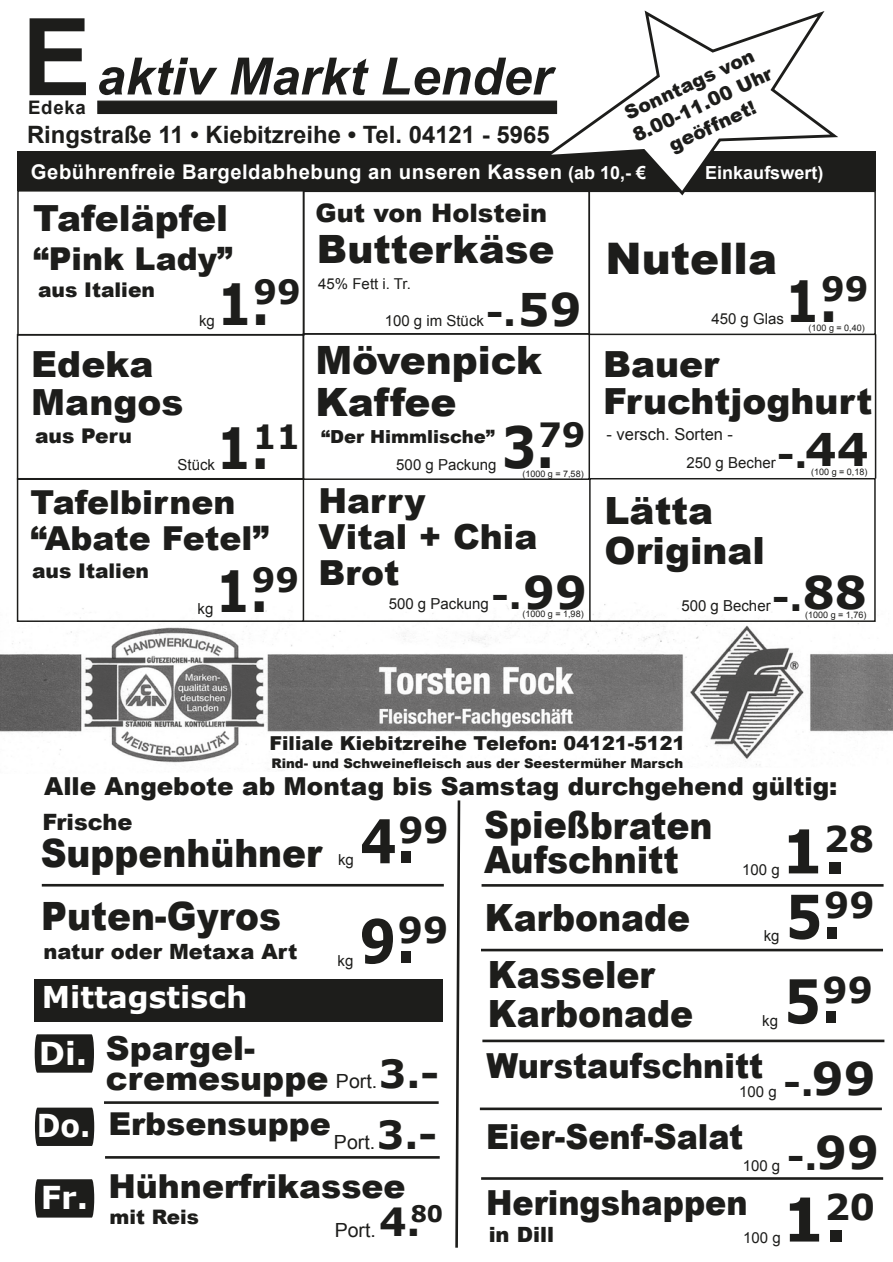
<style>
.page{position:relative;width:893px;height:1262px;background:#fff}
.page>*{position:absolute;margin:0;border:0;box-sizing:border-box;transform-origin:0 0}
.t1{font:700 60.3px "Verdana";color:#1d1d1b;scale:.86 1}
.t2{font:700 60.3px "Verdana";color:#1d1d1b}
.t3{font:700 56.85px "Verdana";color:#1d1d1b;scale:.86 1}
.t4{font:italic 700 51.45px "Arial";color:#1d1d1b}
.t5{font:900 43.5px "Arial";color:#1d1d1b}
.t6{font:900 39px/42px "Arial";color:#1d1d1b}
.t7{font:900 39px "Arial";color:#1d1d1b;scale:.92 1}
.t8{font:700 38.85px "Verdana";color:#1d1d1b}
.t9{font:900 37.5px/39px "Arial";color:#1d1d1b;scale:.92 1}
.t10{font:900 37.5px/40.5px "Arial";color:#1d1d1b}
.t11{font:900 36px/37.5px "Arial";color:#1d1d1b}
.t12{font:700 36px "Verdana";color:#1d1d1b}
.t13{font:700 35.55px "Verdana";color:#1d1d1b}
.t14{font:900 34.5px "Arial";color:#1d1d1b;scale:.92 1}
.t15{font:900 34.5px/36px "Arial";color:#1d1d1b}
.t16{font:700 33.45px "Verdana";color:#1d1d1b}
.t17{font:900 33px/30px "Arial";color:#1d1d1b}
.t18{font:900 31.5px "Arial";color:#1d1d1b}
.t19{font:700 31.5px "Verdana";color:#fff;scale:.91 1}
.t20{font:700 30px "Verdana";color:#fff}
.t21{font:900 25.5px "Arial";color:#1d1d1b}
.t22{font:900 24.75px "Arial";color:#1d1d1b}
.t23{font:700 23.85px "Arial";color:#1d1d1b}
.t24{font:900 22.5px "Arial";color:#1d1d1b}
.t25{font:900 21px "Arial";color:#1d1d1b}
.t26{font:700 20.25px "Arial";letter-spacing:.025em;color:#fff}
.t27{font:900 20.25px "Arial";color:#1d1d1b}
.t28{font:900 19.95px "Arial";color:#1d1d1b}
.t29{font:19.5px "Arial";color:#1d1d1b}
.t30{font:900 19.2px "Arial";color:#1d1d1b}
.t31{font:900 19.05px/23.9px "Arial";color:#1d1d1b;text-align:center}
.t32{font:700 18.6px "Arial";letter-spacing:.04em;color:#1d1d1b}
.t33{font:900 18px "Arial";color:#1d1d1b}
.t34{font:700 18px "Arial";color:#fff}
.t35{font:16.5px "Arial";color:#1d1d1b}
.t36{font:15.15px "Arial";color:#1d1d1b}
.t37{font:15px "Arial";color:#1d1d1b}
.t38{font:900 13.2px "Arial";color:#1d1d1b}
.t39{font:9px "Arial";color:#1d1d1b}
.s1{font-style:normal;font-size:107.25px}
.s2{font-size:18px}
.s3{font-size:45px}
.s4{font-family:"Verdana";font-weight:700;font-size:38.85px}
</style>
<div class="page">
<img style="left:0;top:600px;width:892px;height:166px">
<div style="left:588px;top:190px;width:287px;height:145px;border:2px solid #1d1d1b"></div>
<div style="left:303px;top:190px;width:287px;height:144px;border:2px solid #1d1d1b"></div>
<div style="left:303px;top:333px;width:287px;height:147px;border:2px solid #1d1d1b"></div>
<div style="left:17px;top:334px;width:287px;height:145px;border:2px solid #1d1d1b"></div>
<hr style="left:874px;top:334px;width:2px;height:144px;background:#1d1d1b">
<div style="left:17px;top:478px;width:287px;height:144px;border:2px solid #1d1d1b"></div>
<hr style="left:303px;top:620px;width:286px;height:2px;background:#1d1d1b">
<div style="left:589px;top:478px;width:286px;height:144px;border:1px solid #1d1d1b"></div>
<svg style="left:455px;top:800px;width:6px;height:448px"></svg>
<hr style="left:481px;top:884px;width:402px;height:2px;background:#1d1d1b">
<div style="left:97px;top:101px;width:460px;height:13px;background:#1d1d1b"></div>
<hr style="left:481px;top:948px;width:402px;height:3px;background:#1d1d1b">
<hr style="left:482px;top:1039px;width:402px;height:3px;background:#1d1d1b">
<hr style="left:481px;top:1177px;width:402px;height:2px;background:#1d1d1b">
<div style="left:18px;top:152px;width:857px;height:39px;background:#1d1d1b"></div>
<svg style="left:536px;top:10px;width:302px;height:188px"></svg>
<div style="left:35px;top:1034px;width:59px;height:38px;background:#1d1d1b"></div>
<div style="left:35px;top:1107px;width:59px;height:39px;background:#1d1d1b"></div>
<div style="left:35px;top:1179px;width:59px;height:38px;background:#1d1d1b"></div>
<hr style="left:105px;top:1156px;width:334px;height:2px;background:#1d1d1b">
<hr style="left:104px;top:1101px;width:334px;height:2px;background:#1d1d1b">
<div style="left:34px;top:979px;width:409px;height:42px;background:#1d1d1b"></div>
<hr style="left:42px;top:884px;width:402px;height:2px;background:#1d1d1b">
<hr style="left:480px;top:1107px;width:401px;height:3px;background:#1d1d1b">
<h3 class="t4" style="left:22px;top:42px;width:531px"><span class="s1">E</span>aktiv Markt Lender</h3>
<p class="t31" style="left:618px;top:103px;width:153px;rotate:-25deg">Sonntags von<br>8.00-11.00 Uhr geöffnet!</p>
<h3 class="t26" style="left:31px;top:158px;width:616px">Gebührenfreie Bargeldabhebung an unseren Kassen <span class="s2">(ab 10,- €</span></h3>
<p class="t34" style="left:705px;top:161px;width:120px">Einkaufswert)</p>
<p class="t32" style="left:28px;top:95px;width:59px">Edeka</p>
<h3 class="t23" style="left:27px;top:119px;width:524px">Ringstraße 11 • Kiebitzreihe • Tel. 04121 - 5965</h3>
<h3 class="t11" style="left:33px;top:198px;width:196px">Tafeläpfel</h3>
<h3 class="t18" style="left:33px;top:236px;width:201px">“Pink Lady”</h3>
<h3 class="t27" style="left:38px;top:275px;width:119px">aus Italien</h3>
<p class="t36" style="left:199px;top:311px;width:17px">kg</p>
<h3 class="t16" style="left:253px;top:268px;width:49px">99</h3>
<h2 class="t3" style="left:217px;top:264px;width:63px">1.</h2>
<h3 class="t21" style="left:315px;top:194px;width:233px">Gut von Holstein</h3>
<h3 class="t6" style="left:317px;top:227px;width:239px">Butterkäse</h3>
<h3 class="t12" style="left:486px;top:287px;width:97px">-.<span class="s3">59</span></h3>
<p class="t37" style="left:318px;top:274px;width:94px">45% Fett i. Tr.</p>
<p class="t36" style="left:385px;top:310px;width:101px">100 g im Stück</p>
<h3 class="t5" style="left:605px;top:227px;width:173px">Nutella</h3>
<h3 class="t16" style="left:821px;top:265px;width:49px">99</h3>
<h2 class="t3" style="left:784px;top:261px;width:63px">1.</h2>
<p class="t36" style="left:711px;top:308px;width:74px">450 g Glas</p>
<p class="t39" style="left:808px;top:322px;width:58px">(100 g = 0,40)</p>
<h3 class="t11" style="left:31px;top:344px;width:154px">Edeka<br>Mangos</h3>
<h3 class="t27" style="left:35px;top:421px;width:98px">aus Peru</h3>
<h3 class="t16" style="left:253px;top:413px;width:49px">11</h3>
<h2 class="t3" style="left:216px;top:408px;width:63px">1.</h2>
<p class="t36" style="left:178px;top:455px;width:39px">Stück</p>
<h3 class="t6" style="left:315px;top:338px;width:228px">Mövenpick<br>Kaffee</h3>
<p class="t33" style="left:321px;top:423px;width:175px">“Der Himmlische”</p>
<p class="t36" style="left:396px;top:454px;width:102px">500 g Packung</p>
<h3 class="t16" style="left:538px;top:411px;width:49px">79</h3>
<h2 class="t3" style="left:501px;top:407px;width:63px">3.</h2>
<p class="t39" style="left:522px;top:468px;width:63px">(1000 g = 7,58)</p>
<h3 class="t11" style="left:603px;top:344px;width:271px">Bauer<br>Fruchtjoghurt</h3>
<p class="t35" style="left:606px;top:423px;width:128px">- versch. Sorten -</p>
<h3 class="t12" style="left:777px;top:429px;width:93px">-.<span class="s3">44</span></h3>
<p class="t39" style="left:811px;top:466px;width:58px">(100 g = 0,18)</p>
<p class="t36" style="left:686px;top:453px;width:91px">250 g Becher</p>
<h3 class="t17" style="left:31px;top:483px;width:240px;line-height:36px">Tafelbirnen “Abate Fetel”</h3>
<h3 class="t27" style="left:32px;top:556px;width:119px">aus Italien</h3>
<p class="t36" style="left:198px;top:598px;width:17px">kg</p>
<h3 class="t16" style="left:252px;top:556px;width:49px">99</h3>
<h2 class="t3" style="left:215px;top:551px;width:63px">1.</h2>
<h3 class="t15" style="left:318px;top:481px;width:220px">Harry<br>Vital + Chia<br>Brot</h3>
<h3 class="t12" style="left:491px;top:570px;width:97px">-.<span class="s3">99</span></h3>
<p class="t36" style="left:389px;top:594px;width:102px">500 g Packung</p>
<p class="t39" style="left:522px;top:608px;width:63px">(1000 g = 1,98)</p>
<h3 class="t10" style="left:604px;top:489px;width:162px">Lätta<br>Original</h3>
<h3 class="t12" style="left:772px;top:572px;width:96px">-.<span class="s3">88</span></h3>
<p class="t36" style="left:681px;top:595px;width:91px">500 g Becher</p>
<p class="t39" style="left:805px;top:609px;width:63px">(1000 g = 1,76)</p>
<p class="t30" style="left:269px;top:729px;width:417px">Filiale Kiebitzreihe Telefon: 04121-5121</p>
<p class="t38" style="left:271px;top:754px;width:413px">Rind- und Schweinefleisch aus der Seestermüher Marsch</p>
<h3 class="t22" style="left:44px;top:768px;width:794px">Alle Angebote ab Montag bis Samstag durchgehend gültig:</h3>
<h3 class="t9" style="left:484px;top:804px;width:250px">Spießbraten</h3>
<h3 class="t24" style="left:42px;top:805px;width:92px">Frische</h3>
<h3 class="t13" style="left:398px;top:805px;width:52px">99</h3>
<h1 class="t1" style="left:360px;top:798px;width:66px">4.</h1>
<h3 class="t7" style="left:41px;top:825px;width:307px">Suppenhühner</h3>
<h3 class="t9" style="left:484px;top:839px;width:213px">Aufschnitt</h3>
<p class="t36" style="left:338px;top:850px;width:17px">kg</p>
<h3 class="t7" style="left:41px;top:887px;width:262px">Puten-Gyros</h3>
<h3 class="t25" style="left:43px;top:936px;width:255px">natur oder Metaxa Art</h3>
<h3 class="t20" style="left:42px;top:976px;width:207px">Mittagstisch</h3>
<p class="t36" style="left:337px;top:950px;width:17px">kg</p>
<h3 class="t13" style="left:398px;top:905px;width:52px">99</h3>
<h1 class="t1" style="left:359px;top:898px;width:66px">9.</h1>
<h3 class="t9" style="left:485px;top:897px;width:225px">Karbonade</h3>
<h3 class="t9" style="left:488px;top:953px;width:225px">Kasseler<br>Karbonade</h3>
<p class="t36" style="left:742px;top:859px;width:39px">100 g</p>
<p class="t36" style="left:763px;top:925px;width:17px">kg</p>
<h1 class="t2" style="left:781px;top:808px;width:95px">1.<sup>28</sup></h1>
<h3 class="t13" style="left:824px;top:880px;width:52px">99</h3>
<h1 class="t1" style="left:785px;top:874px;width:66px">5.</h1>
<p class="t36" style="left:762px;top:1010px;width:17px">kg</p>
<h3 class="t13" style="left:822px;top:965px;width:52px">99</h3>
<h1 class="t1" style="left:784px;top:958px;width:66px">5.</h1>
<h3 class="t17" style="left:106px;top:1031px;width:224px;text-indent:-67px"><sub>Di.</sub> Spargel&shy;cremesuppe</h3>
<h3 class="t19" style="left:37px;top:1103px;width:60px">Do.</h3>
<h3 class="t17" style="left:41px;top:1170px;width:366px"><sub>Fr.</sub> Hühnerfrikassee</h3>
<h3 class="t8" style="left:379px;top:1046px;width:62px">3.-</h3>
<p class="t29" style="left:336px;top:1068px;width:43px">Port.</p>
<h3 class="t18" style="left:108px;top:1100px;width:330px">Erbsensuppe <span class="s4">3.-</span></h3>
<p class="t29" style="left:334px;top:1129px;width:43px">Port.</p>
<h3 class="t8" style="left:379px;top:1194px;width:66px">4.<sup>80</sup></h3>
<h3 class="t28" style="left:110px;top:1201px;width:91px">mit Reis</h3>
<p class="t29" style="left:335px;top:1217px;width:43px">Port.</p>
<h3 class="t14" style="left:486px;top:1040px;width:302px">Wurstaufschnitt</h3>
<p class="t36" style="left:739px;top:1081px;width:39px">100 g</p>
<h3 class="t12" style="left:783px;top:1057px;width:94px">-.<span class="s3">99</span></h3>
<h3 class="t14" style="left:486px;top:1111px;width:281px">Eier-Senf-Salat</h3>
<p class="t36" style="left:742px;top:1155px;width:39px">100 g</p>
<h3 class="t14" style="left:486px;top:1177px;width:286px">Heringshappen</h3>
<h3 class="t25" style="left:488px;top:1219px;width:67px">in Dill</h3>
<p class="t36" style="left:743px;top:1227px;width:39px">100 g</p>
<h3 class="t12" style="left:787px;top:1131px;width:94px">-.<span class="s3">99</span></h3>
<h1 class="t2" style="left:782px;top:1176px;width:95px">1.<sup>20</sup></h1>
</div>
